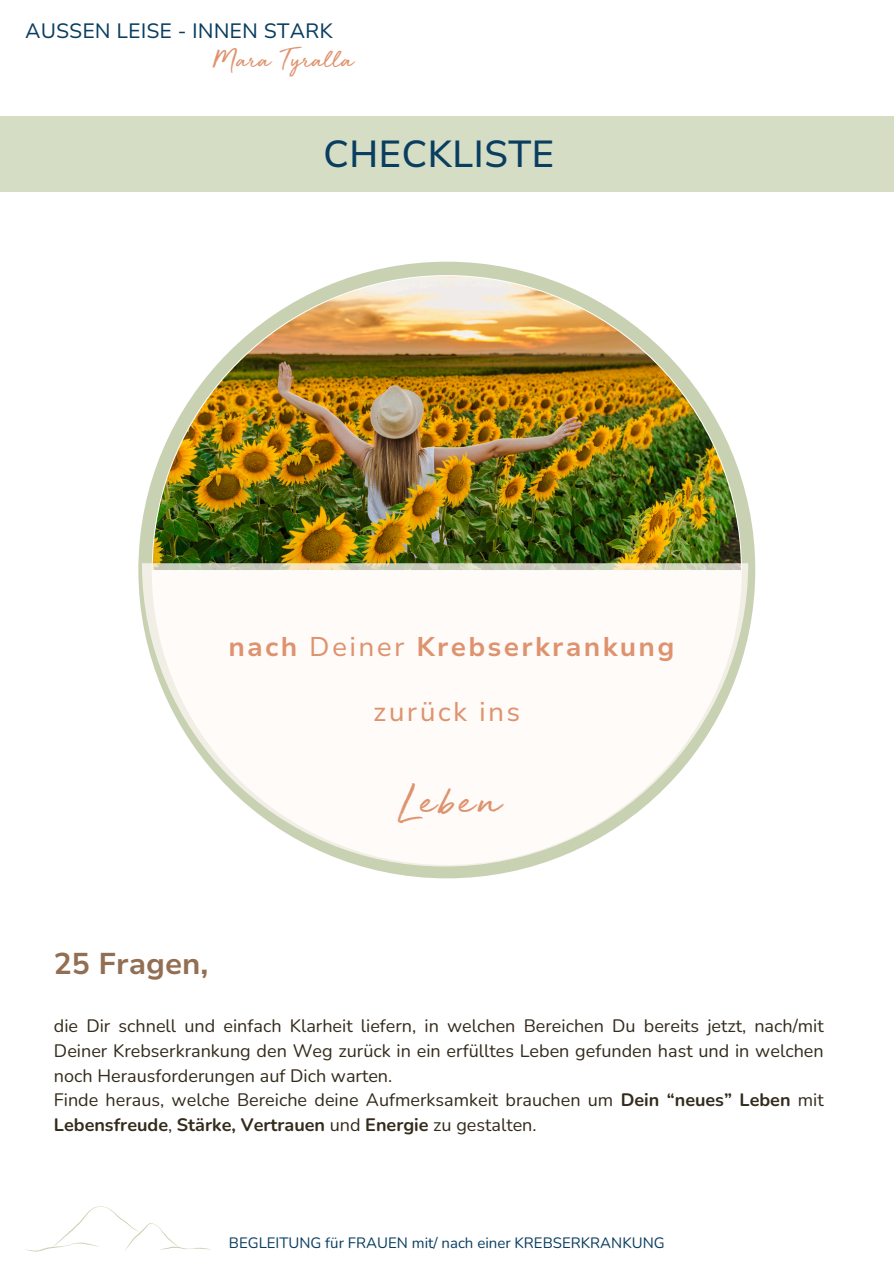
<style>
.page{position:relative;width:894px;height:1264px;background:#fff}
.page>*{position:absolute;margin:0;border:0;box-sizing:border-box;transform-origin:0 0}
.t1{font:46.5px "Golden Plains";letter-spacing:.085em;color:#de936e}
.t2{font:500 37.5px "Nunito Sans 10 pt";color:#0a3e60}
.t3{font:700 30px "Nunito Sans 10 pt";color:#926e52}
.t4{font:27.9px "Golden Plains";color:#de936e}
.t5{font:700 27px "Nunito Sans 10 pt";letter-spacing:.085em;color:#de936e}
.t6{font:27px "Nunito Sans 10 pt";letter-spacing:.085em;color:#de936e}
.t7{font:20.7px "Nunito Sans 10 pt";color:#0a3e60}
.t8{font:18px/24.8px "Nunito";color:#332b1b}
.t9{font:15px "Nunito";color:#0a3e60}
.s1{font-weight:400}
.s2{font-weight:700}
</style>
<div class="page">
<svg style="left:138px;top:262px;width:617px;height:616px"></svg>
<img style="left:153px;top:276px;width:587px;height:287px">
<svg style="left:142px;top:563px;width:606px;height:303px"></svg>
<div style="left:0;top:117px;width:893px;height:75px;background:#d5ddc5"></div>
<svg style="left:25px;top:1206px;width:185px;height:46px"></svg>
<h3 class="t7" style="left:25px;top:17px;width:309px">AUSSEN LEISE - INNEN STARK</h3>
<h2 class="t4" style="left:213px;top:45px;width:142px">Mara Tyralla</h2>
<h1 class="t2" style="left:323px;top:129px;width:233px">CHECKLISTE</h1>
<h3 class="t5" style="left:228px;top:628px;width:447px">nach <span class="s1">Deiner</span> Krebserkrankung</h3>
<h3 class="t6" style="left:373px;top:693px;width:148px">zurück ins</h3>
<p class="t3" style="left:54px;top:944px;width:156px">25 Fragen,</p>
<h3 class="t1" style="left:400px;top:777px;width:102px">Leben</h3>
<p class="t8" style="left:54px;top:1013px;width:771px">die Dir schnell und einfach Klarheit liefern, in welchen Bereichen Du bereits jetzt, nach/mit Deiner Krebserkrankung den Weg zurück in ein erfülltes Leben gefunden hast und in welchen noch Herausforderungen auf Dich warten.<br>Finde heraus, welche Bereiche deine Aufmerksamkeit brauchen um <span class="s2">Dein “neues” Leben</span> mit <span class="s2">Lebensfreude</span>, <span class="s2">Stärke, Vertrauen</span> und <span class="s2">Energie</span> zu gestalten.</p>
<p class="t9" style="left:229px;top:1232px;width:437px">BEGLEITUNG für FRAUEN mit/ nach einer KREBSERKRANKUNG</p>
</div>
